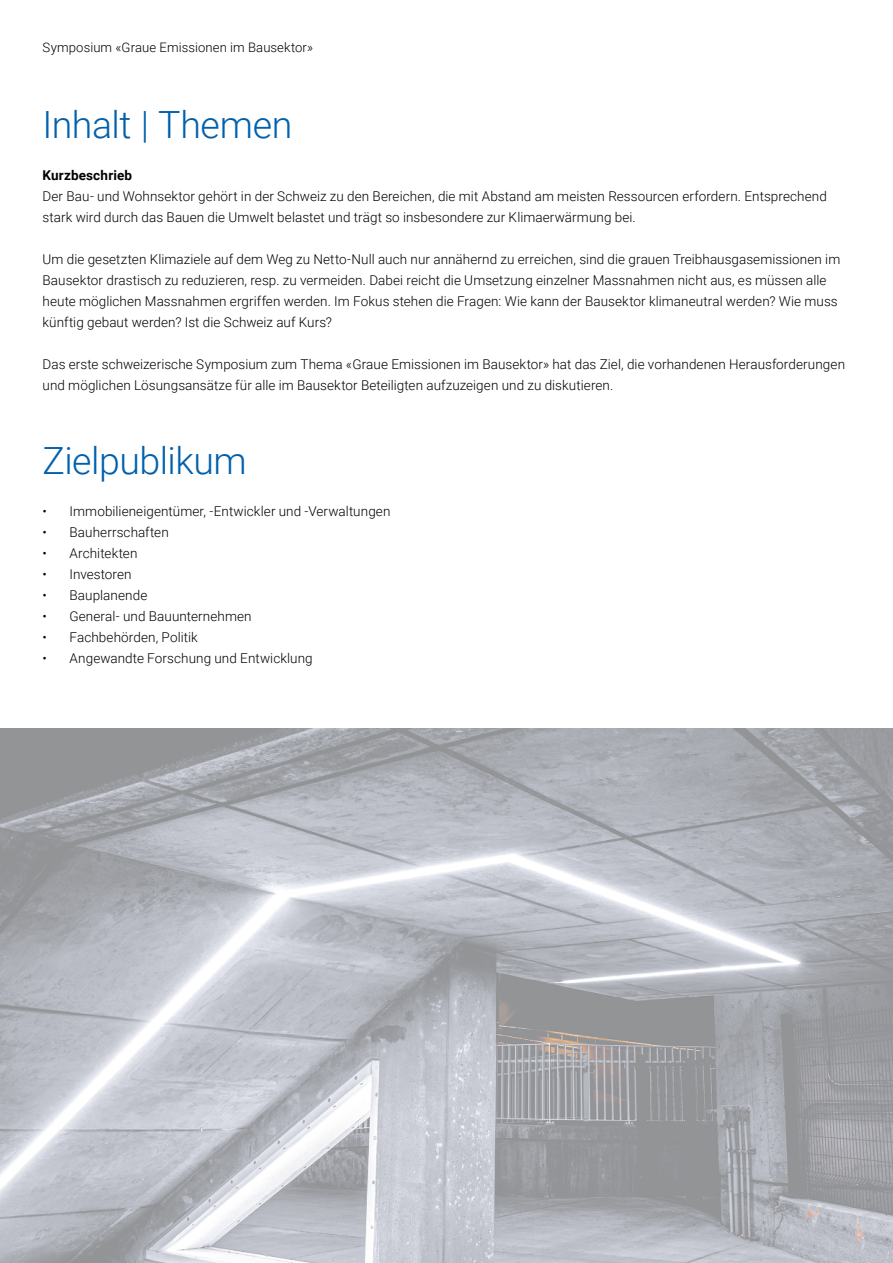
<style>
.page{position:relative;width:893px;height:1263px;background:#fff}
.page>*{position:absolute;margin:0;border:0;box-sizing:border-box;transform-origin:0 0}
.t1{font:300 37.5px "Roboto";letter-spacing:-.01em;color:#0060ac}
.t2{font:300 13.5px/21px "Roboto";letter-spacing:.005em;color:#000}
.t3{font:700 13.5px "Roboto";letter-spacing:.01em;color:#000}
.t4{font:300 13.05px "Roboto";letter-spacing:.01em;color:#000}
</style>
<div class="page">
<img style="left:0;top:728px;width:893px;height:535px">
<p class="t4" style="left:43px;top:39px;width:272px">Symposium «Graue Emissionen im Bausektor»</p>
<h1 class="t1" style="left:43px;top:99px;width:251px">Inhalt | Themen</h1>
<p class="t3" style="left:43px;top:166px;width:91px">Kurzbeschrieb</p>
<p class="t2" style="left:43px;top:186px;width:786px">Der Bau- und Wohnsektor gehört in der Schweiz zu den Bereichen, die mit Abstand am meisten Ressourcen erfordern. Entsprechend stark wird durch das Bauen die Umwelt belastet und trägt so insbesondere zur Klimaerwärmung bei.</p>
<p class="t2" style="left:43px;top:249px;width:799px">Um die gesetzten Klimaziele auf dem Weg zu Netto-Null auch nur annähernd zu erreichen, sind die grauen Treibhausgasemissionen im Bausektor drastisch zu reduzieren, resp. zu vermeiden. Dabei reicht die Umsetzung einzelner Massnahmen nicht aus, es müssen alle heute möglichen Massnahmen ergriffen werden. Im Fokus stehen die Fragen: Wie kann der Bausektor klimaneutral werden? Wie muss künftig gebaut werden? Ist die Schweiz auf Kurs?</p>
<p class="t2" style="left:43px;top:354px;width:804px">Das erste schweizerische Symposium zum Thema «Graue Emissionen im Bausektor» hat das Ziel, die vorhandenen Herausforderungen und möglichen Lösungsansätze für alle im Bausektor Beteiligten aufzuzeigen und zu diskutieren.</p>
<h1 class="t1" style="left:43px;top:435px;width:206px">Zielpublikum</h1>
<p class="t2" style="left:43px;top:501px;width:349px">• Immobilieneigentümer, -Entwickler und -Verwaltungen</p>
<p class="t2" style="left:43px;top:522px;width:128px">• Bauherrschaften</p>
<p class="t2" style="left:43px;top:543px;width:96px">• Architekten</p>
<p class="t2" style="left:43px;top:564px;width:91px">• Investoren</p>
<p class="t2" style="left:43px;top:585px;width:106px">• Bauplanende</p>
<p class="t2" style="left:43px;top:606px;width:211px">• General- und Bauunternehmen</p>
<p class="t2" style="left:43px;top:627px;width:157px">• Fachbehörden, Politik</p>
<p class="t2" style="left:43px;top:648px;width:272px">• Angewandte Forschung und Entwicklung</p>
</div>
